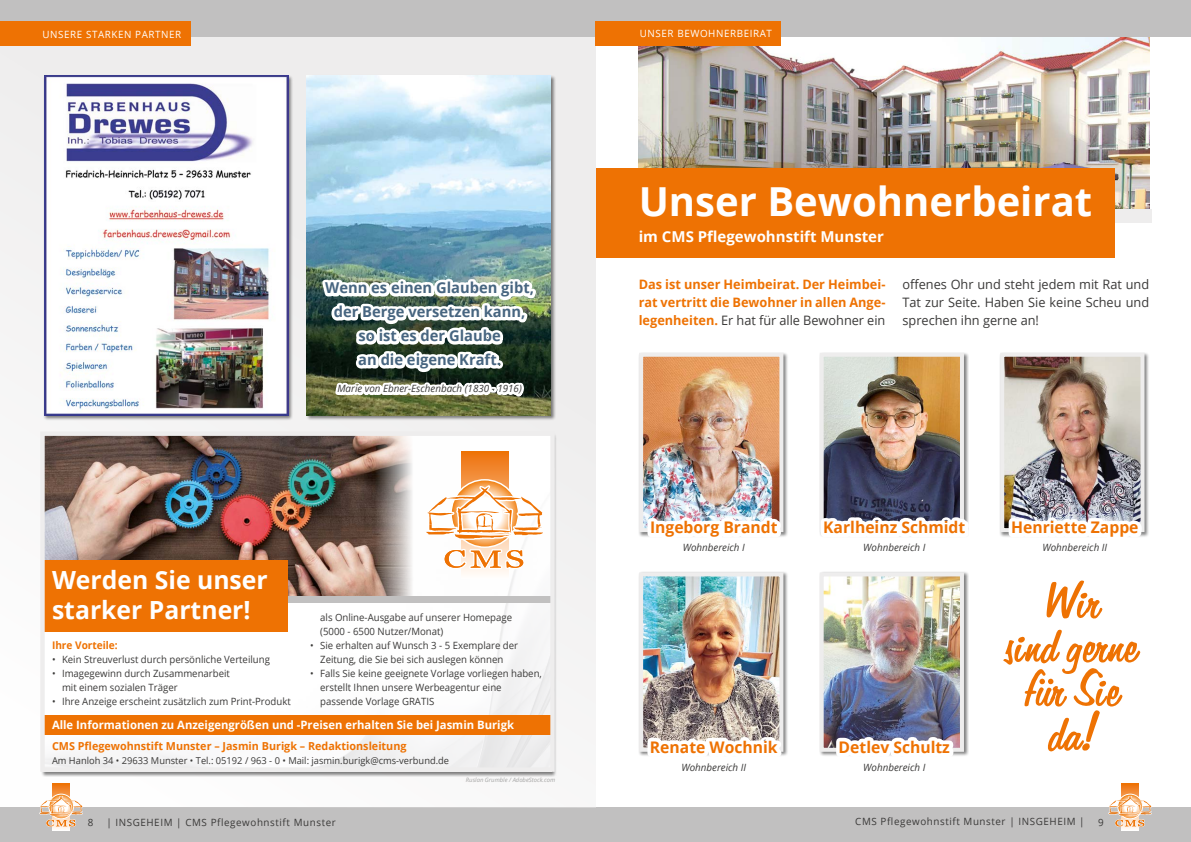
<style>
.page{position:relative;width:1191px;height:842px;background:#fff}
.page>*{position:absolute;margin:0;border:0;box-sizing:border-box;transform-origin:0 0}
.t1{font:56px/44px "Jonathan";color:#ee7203;text-align:center}
.t2{font:700 40px "Open Sans";color:#fff}
.t3{font:700 25px/30px "Open Sans";color:#fff}
.t4{font:700 16px "Open Sans";color:#ee7203}
.t5{font:700 15px/24px "Open Sans";color:#476580;text-align:center}
.t6{font:700 15px "Open Sans";color:#fff}
.t7{font:700 13px/18px "Open Sans";color:#ee7203;text-align:justify}
.t8{font:13px/18px "Open Sans";color:#3a3938;text-align:justify}
.t9{font:700 11.5px "Open Sans";color:#fff}
.t10{font:700 11px "Open Sans";color:#ee7203}
.t11{font:700 10.5px "Open Sans";color:#ee7203;scale:.96 1}
.t12{font:10px/14px "Open Sans";color:#3a3938;scale:.96 1}
.t13{font:italic 10px "Open Sans";color:#3a3938}
.t14{font:10px "Open Sans";letter-spacing:.06em;color:#3a3938}
.t15{font:10px "Open Sans";letter-spacing:.06em;color:#fff}
.t16{font:10px "Open Sans";color:#3a3938}
.t17{font:9.5px "Open Sans";color:#3a3938}
.t18{font:italic 6px "Open Sans";color:#a4a4a3}
.s1{font-weight:400;color:#3a3938}
</style>
<div class="page">
<div style="left:0;top:807px;width:1191px;height:35px;background:#c1c0c0"></div>
<img style="left:639px;top:36px;width:510px;height:173px">
<div style="left:0;top:36px;width:595px;height:771px;background:#eeeded"></div>
<div style="left:0;top:0;width:1191px;height:36px;background:#c1c0c0"></div>
<svg style="left:53px;top:784px;width:17px;height:46px"></svg>
<div style="left:49px;top:794px;width:25px;height:25px;border:1px solid #fff;border-radius:50%"></div>
<svg style="left:39px;top:796px;width:44px;height:31px"></svg>
<img style="left:45px;top:468px;width:505px;height:299px">
<img style="left:45px;top:436px;width:424px;height:161px">
<div style="left:42px;top:716px;width:511px;height:19px;background:#ee7203"></div>
<div style="left:42px;top:597px;width:511px;height:6px;background:#c1c0c0"></div>
<div style="left:42px;top:560px;width:246px;height:72px;background:#ee7203"></div>
<div style="left:40px;top:431px;width:515px;height:341px;border:4px solid #eeeded"></div>
<svg style="left:461px;top:474px;width:48px;height:105px"></svg>
<svg style="left:451px;top:480px;width:67px;height:67px"></svg>
<svg style="left:443px;top:548px;width:82px;height:21px"></svg>
<svg style="left:424px;top:485px;width:120px;height:55px;background:#fadabd"></svg>
<div style="left:0;top:22px;width:191px;height:24px;background:#ee7203"></div>
<div style="left:43px;top:75px;width:250px;height:346px;background:#000;opacity:.5"></div>
<img style="left:44px;top:76px;width:244px;height:340px">
<div style="left:596px;top:209px;width:555px;height:13px;background:#eeeded"></div>
<div style="left:595px;top:21px;width:186px;height:25px;background:#ee7203"></div>
<div style="left:596px;top:168px;width:518px;height:90px;background:#ee7203"></div>
<div style="left:306px;top:75px;width:250px;height:346px;background:#000;opacity:.5"></div>
<img style="left:307px;top:76px;width:244px;height:340px">
<img style="left:317px;top:275px;width:222px;height:199px">
<div style="left:639px;top:353px;width:144px;height:179px;border:4px solid #eeeded"></div>
<div style="left:639px;top:572px;width:144px;height:180px;border:4px solid #eeeded"></div>
<img style="left:643px;top:352px;width:145px;height:404px">
<img style="left:819px;top:352px;width:150px;height:404px">
<div style="left:1000px;top:353px;width:144px;height:179px;border:4px solid #eeeded"></div>
<svg style="left:1004px;top:231px;width:148px;height:600px"></svg>
<p class="t15" style="left:43px;top:27px;width:140px">UNSERE STARKEN PARTNER</p>
<p class="t15" style="left:640px;top:27px;width:133px">UNSER BEWOHNERBEIRAT</p>
<h3 class="t5" style="left:325px;top:276px;width:210px">Wenn es einen Glauben gibt, der Berge versetzen kann, so ist es der Glaube<br>an die eigene Kraft.</h3>
<p class="t13" style="left:337px;top:382px;width:186px">Marie von Ebner-Eschenbach (1830 - 1916)</p>
<h3 class="t3" style="left:52px;top:564px;width:217px">Werden Sie unser starker Partner!</h3>
<p class="t12" style="left:320px;top:610px;width:201px">als Online-Ausgabe auf unserer Homepage (5000 - 6500 Nutzer/Monat)</p>
<p class="t12" style="left:310px;top:638px;width:218px;text-align:center">• Sie erhalten auf Wunsch 3 - 5 Exemplare der<br>Zeitung, die Sie bei sich auslegen können</p>
<p class="t12" style="left:320px;top:666px;width:232px;text-indent:-10px">• Falls Sie keine geeignete Vorlage vorliegen haben, erstellt Ihnen unsere Werbeagentur eine passende Vorlage GRATIS</p>
<p class="t9" style="left:52px;top:717px;width:463px">Alle Informationen zu Anzeigengrößen und -Preisen erhalten Sie bei Jasmin Burigk</p>
<p class="t11" style="left:52px;top:638px;width:70px">Ihre Vorteile:</p>
<p class="t12" style="left:52px;top:652px;width:228px">• Kein Streuverlust durch persönliche Verteilung</p>
<p class="t12" style="left:62px;top:666px;width:176px;text-indent:-10px">• Imagegewinn durch Zusammenarbeit mit einem sozialen Träger</p>
<p class="t12" style="left:52px;top:694px;width:250px">• Ihre Anzeige erscheint zusätzlich zum Print-Produkt</p>
<p class="t10" style="left:52px;top:738px;width:356px">CMS Pflegewohnstift Munster – Jasmin Burigk – Redaktionsleitung</p>
<p class="t17" style="left:52px;top:754px;width:399px">Am Hanloh 34 • 29633 Munster • Tel.: 05192 / 963 - 0 • Mail: jasmin.burigk@cms-verbund.de</p>
<p class="t18" style="left:466px;top:776px;width:91px">Ruslan Grumble / AdobeStock.com</p>
<h2 class="t2" style="left:639px;top:173px;width:455px">Unser Bewohnerbeirat</h2>
<h3 class="t6" style="left:639px;top:226px;width:247px">im CMS Pflegewohnstift Munster</h3>
<h3 class="t7" style="left:639px;top:275px;width:248px">Das ist unser Heimbeirat. Der Heimbei&shy;rat vertritt die Bewohner in allen Ange&shy;legenheiten. <span class="s1">Er hat für alle Bewohner ein</span></h3>
<h3 class="t8" style="left:902px;top:275px;width:248px">offenes Ohr und steht jedem mit Rat und Tat zur Seite. Haben Sie keine Scheu und sprechen ihn gerne an!</h3>
<h3 class="t4" style="left:650px;top:516px;width:129px">Ingeborg Brandt</h3>
<p class="t13" style="left:682px;top:541px;width:64px">Wohnbereich I</p>
<h3 class="t4" style="left:650px;top:736px;width:129px">Renate Wochnik</h3>
<p class="t13" style="left:681px;top:761px;width:66px">Wohnbereich II</p>
<h3 class="t4" style="left:823px;top:516px;width:144px">Karlheinz Schmidt</h3>
<p class="t13" style="left:863px;top:541px;width:64px">Wohnbereich I</p>
<h3 class="t4" style="left:838px;top:736px;width:113px">Detlev Schultz</h3>
<p class="t13" style="left:863px;top:761px;width:64px">Wohnbereich I</p>
<h3 class="t4" style="left:1011px;top:516px;width:129px">Henriette Zappe</h3>
<p class="t13" style="left:1042px;top:541px;width:66px">Wohnbereich II</p>
<h1 class="t1" style="left:1009px;top:578px;width:133px">Wir<br>sind gerne für Sie da!</h1>
<p class="t16" style="left:88px;top:815px;width:7px">8</p>
<p class="t14" style="left:106px;top:815px;width:231px">| INSGEHEIM | CMS Pflegewohnstift Munster</p>
<p class="t14" style="left:855px;top:814px;width:231px">CMS Pflegewohnstift Munster | INSGEHEIM |</p>
<p class="t16" style="left:1098px;top:815px;width:7px">9</p>
</div>
